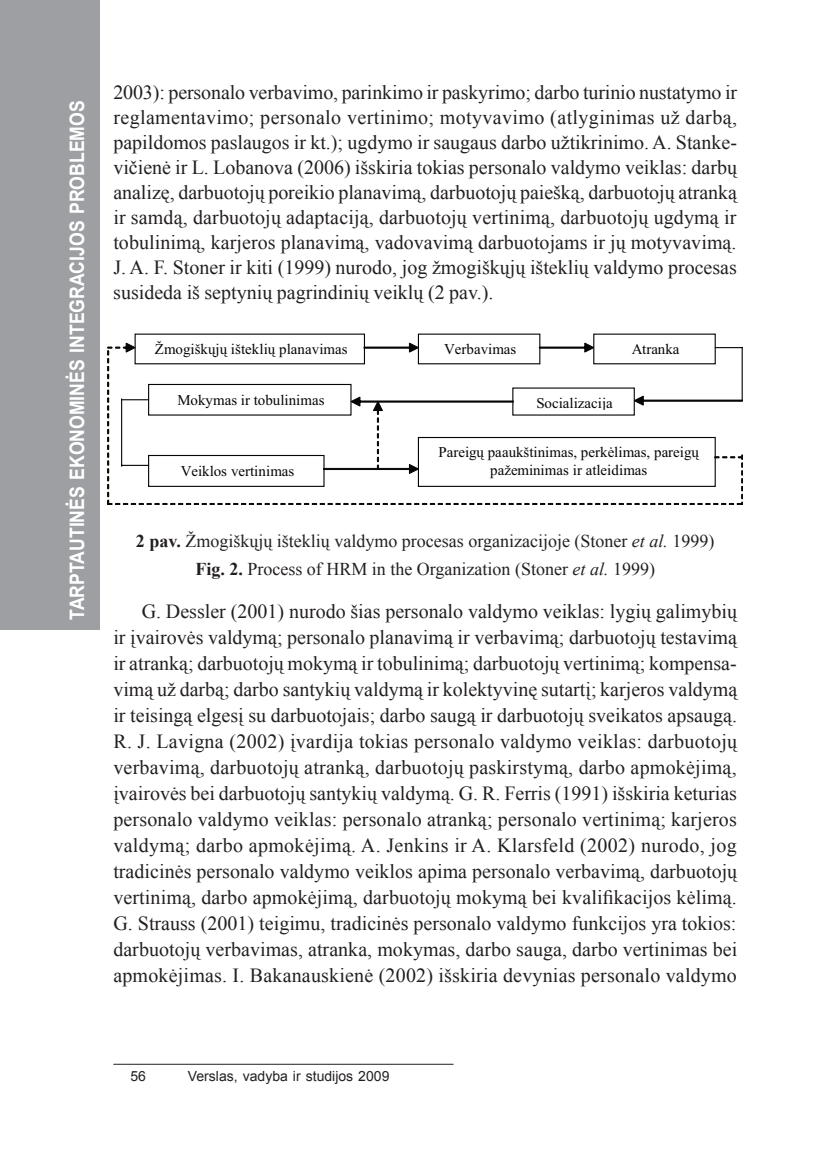
<style>
.page{position:relative;width:822px;height:1163px;background:#fff}
.page>*{position:absolute;margin:0;border:0;box-sizing:border-box;transform-origin:0 0}
.t1{font:20px/26px "Times New Roman";letter-spacing:.005em;color:#231f20;text-align:justify}
.t2{font:700 20px "Arial";color:#fff;scale:.88 1}
.t3{font:18px/27.2px "Times New Roman";color:#231f20;text-align:center}
.t4{font:15px/17.6px "Times New Roman";color:#050504;text-align:center}
.t5{font:14px "Arial";color:#231f20}
.s1{font-weight:700}
.s2{font-style:italic}
</style>
<div class="page">
<hr style="left:113px;top:1063px;width:341px;height:1px;background:#231f20">
<div style="left:0;top:0;width:99px;height:629px;background:#9d9fa2"></div>
<svg style="left:107px;top:343px;width:636px;height:161px"></svg>
<p class="t2" style="left:64px;top:619px;width:591px;rotate:-90deg">Tarptautinės ekonominės integracijos problemos</p>
<p class="t1" style="left:113px;top:79px;width:625px;line-height:25px">2003): personalo verbavimo, parinkimo ir paskyrimo; darbo turinio nustatymo ir reglamentavimo; personalo vertinimo; motyvavimo (atlyginimas už darbą, papildomos paslaugos ir kt.); ugdymo ir saugaus darbo užtikrinimo. A. Stanke&shy;vičienė ir L. Lobanova (2006) išskiria tokias personalo valdymo veiklas: darbų analizę, darbuotojų poreikio planavimą, darbuotojų paiešką, darbuotojų atranką ir samdą, darbuotojų adaptaciją, darbuotojų vertinimą, darbuotojų ugdymą ir tobulinimą, karjeros planavimą, vadovavimą darbuotojams ir jų motyvavimą.<br>J. A. F. Stoner ir kiti (1999) nurodo, jog žmogiškųjų išteklių valdymo procesas susideda iš septynių pagrindinių veiklų (2 pav.).</p>
<p class="t4" style="left:155px;top:340px;width:194px">Žmogiškųjų išteklių planavimas</p>
<p class="t4" style="left:177px;top:390px;width:149px">Mokymas ir tobulinimas</p>
<p class="t4" style="left:536px;top:393px;width:78px">Socializacija</p>
<p class="t4" style="left:444px;top:340px;width:74px">Verbavimas</p>
<p class="t4" style="left:632px;top:340px;width:49px">Atranka</p>
<p class="t4" style="left:181px;top:461px;width:115px">Veiklos vertinimas</p>
<p class="t4" style="left:438px;top:443px;width:262px">Pareigų paaukštinimas, perkėlimas, pareigų pažeminimas ir atleidimas</p>
<p class="t3" style="left:136px;top:527px;width:580px"><span class="s1">2 pav.</span> Žmogiškųjų išteklių valdymo procesas organizacijoje (Stoner <span class="s2">et al.</span> 1999)<br><span class="s1">Fig. 2.</span> Process of HRM in the Organization (Stoner <span class="s2">et al.</span> 1999)</p>
<p class="t1" style="left:113px;top:597px;width:625px;text-indent:28px">G. Dessler (2001) nurodo šias personalo valdymo veiklas: lygių galimybių ir įvairovės valdymą; personalo planavimą ir verbavimą; darbuotojų testavimą ir atranką; darbuotojų mokymą ir tobulinimą; darbuotojų vertinimą; kompensa&shy;vimą už darbą; darbo santykių valdymą ir kolektyvinę sutartį; karjeros valdymą ir teisingą elgesį su darbuotojais; darbo saugą ir darbuotojų sveikatos apsaugą.<br>R. J. Lavigna (2002) įvardija tokias personalo valdymo veiklas: darbuotojų verbavimą, darbuotojų atranką, darbuotojų paskirstymą, darbo apmokėjimą, įvairovės bei darbuotojų santykių valdymą. G. R. Ferris (1991) išskiria keturias personalo valdymo veiklas: personalo atranką; personalo vertinimą; karjeros valdymą; darbo apmokėjimą. A. Jenkins ir A. Klarsfeld (2002) nurodo, jog tradicinės personalo valdymo veiklos apima personalo verbavimą, darbuotojų vertinimą, darbo apmokėjimą, darbuotojų mokymą bei kvalifikacijos kėlimą.<br>G. Strauss (2001) teigimu, tradicinės personalo valdymo funkcijos yra tokios: darbuotojų verbavimas, atranka, mokymas, darbo sauga, darbo vertinimas bei apmokėjimas. I. Bakanauskienė (2002) išskiria devynias personalo valdymo</p>
<p class="t5" style="left:130px;top:1066px;width:17px">56</p>
<p class="t5" style="left:188px;top:1066px;width:203px">Verslas, vadyba ir studijos 2009</p>
</div>
